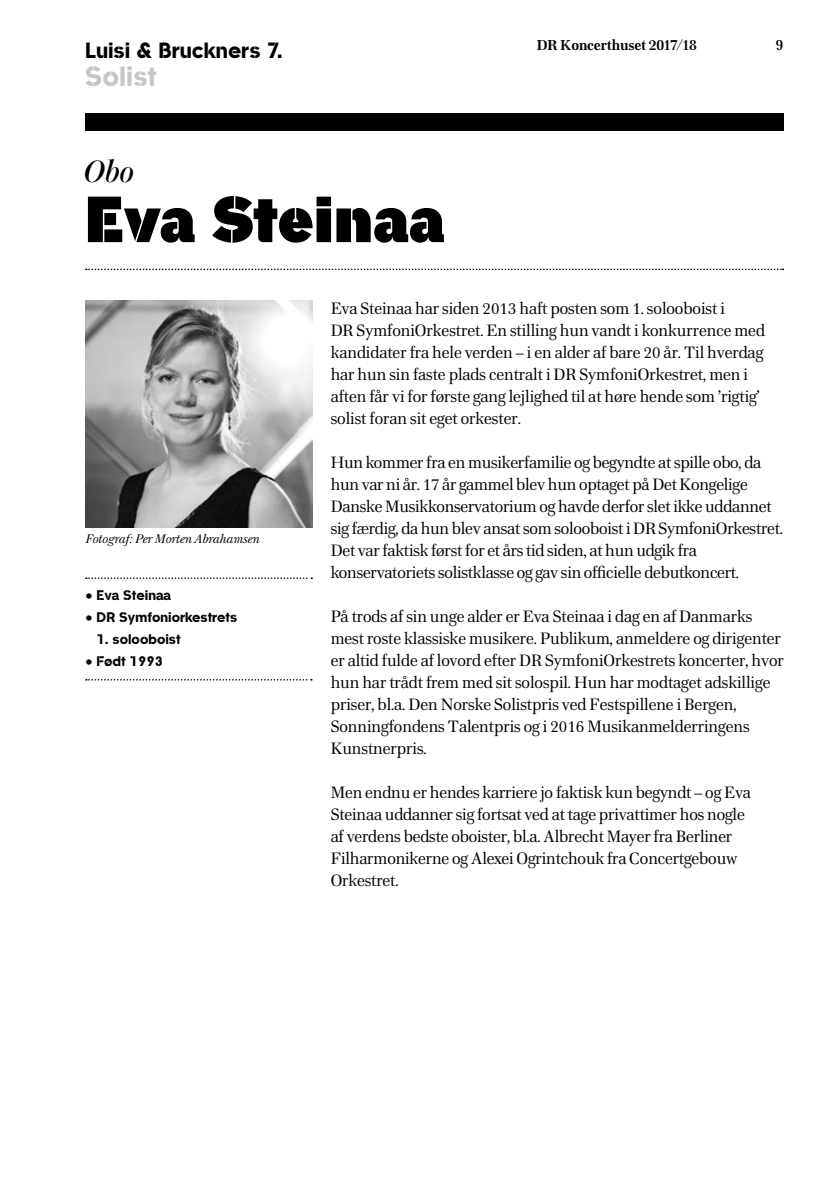
<style>
.page{position:relative;width:840px;height:1191px;background:#fff}
.page>*{position:absolute;margin:0;border:0;box-sizing:border-box;transform-origin:0 0}
.t1{font:700 56px "Nouvel";color:#000;scale:.95 1}
.t2{font:italic 600 30px "Home Display";color:#000;scale:.95 1}
.t3{font:24px "Nouvel";color:#c6c6c6}
.t4{font:19px "Nouvel";color:#000}
.t5{font:16px/22px "Home Text";color:#000}
.t6{font:700 14px "Home Text";letter-spacing:-.01em;color:#000}
.t7{font:12px "Nouvel";color:#000}
.t8{font:italic 12px "Home Text";color:#000}
</style>
<div class="page">
<div style="left:85px;top:113px;width:697px;height:17px;background:#000"></div>
<img style="left:85px;top:300px;width:227px;height:227px">
<svg style="left:86px;top:577px;width:226px;height:2px"></svg>
<svg style="left:86px;top:679px;width:226px;height:1px"></svg>
<svg style="left:86px;top:269px;width:697px;height:1px"></svg>
<p class="t4" style="left:85px;top:38px;width:199px">Luisi &amp; Bruckners 7.</p>
<h3 class="t3" style="left:85px;top:61px;width:73px">Solist</h3>
<h2 class="t2" style="left:83px;top:152px;width:54px">Obo</h2>
<h1 class="t1" style="left:85px;top:184px;width:379px">Eva Steinaa</h1>
<p class="t6" style="left:536px;top:36px;width:161px">DR Koncerthuset 2017/18</p>
<p class="t6" style="left:775px;top:36px;width:9px">9</p>
<p class="t8" style="left:85px;top:531px;width:176px">Fotograf: Per Morten Abrahamsen</p>
<p class="t7" style="left:85px;top:588px;width:87px">• Eva Steinaa</p>
<p class="t7" style="left:85px;top:610px;width:154px">• DR Symfoniorkestrets</p>
<p class="t7" style="left:96px;top:632px;width:86px">1. solooboist</p>
<p class="t7" style="left:85px;top:654px;width:80px">• Født 1993</p>
<p class="t5" style="left:330px;top:297px;width:435px">Eva Steinaa har siden 2013 haft posten som 1. solooboist i<br>DR SymfoniOrkestret. En stilling hun vandt i konkurrence med kandidater fra hele verden – i en alder af bare 20 år. Til hverdag har hun sin faste plads centralt i DR SymfoniOrkestret, men i aften får vi for første gang lejlighed til at høre hende som ’rigtig’ solist foran sit eget orkester.</p>
<p class="t5" style="left:330px;top:451px;width:453px">Hun kommer fra en musikerfamilie og begyndte at spille obo, da hun var ni år. 17 år gammel blev hun optaget på Det Kongelige Danske Musikkonservatorium og havde derfor slet ikke uddannet sig færdig, da hun blev ansat som solooboist i DR SymfoniOrkestret.<br>Det var faktisk først for et års tid siden, at hun udgik fra konservatoriets solistklasse og gav sin officielle debutkoncert.</p>
<p class="t5" style="left:330px;top:605px;width:454px">På trods af sin unge alder er Eva Steinaa i dag en af Danmarks mest roste klassiske musikere. Publikum, anmeldere og dirigenter er altid fulde af lovord efter DR SymfoniOrkestrets koncerter, hvor hun har trådt frem med sit solospil. Hun har modtaget adskillige priser, bl.a. Den Norske Solistpris ved Festspillene i Bergen, Sonningfondens Talentpris og i 2016 Musikanmelderringens Kunstnerpris.</p>
<p class="t5" style="left:330px;top:781px;width:421px">Men endnu er hendes karriere jo faktisk kun begyndt – og Eva Steinaa uddanner sig fortsat ved at tage privattimer hos nogle af verdens bedste oboister, bl.a. Albrecht Mayer fra Berliner Filharmonikerne og Alexei Ogrintchouk fra Concertgebouw Orkestret.</p>
</div>
